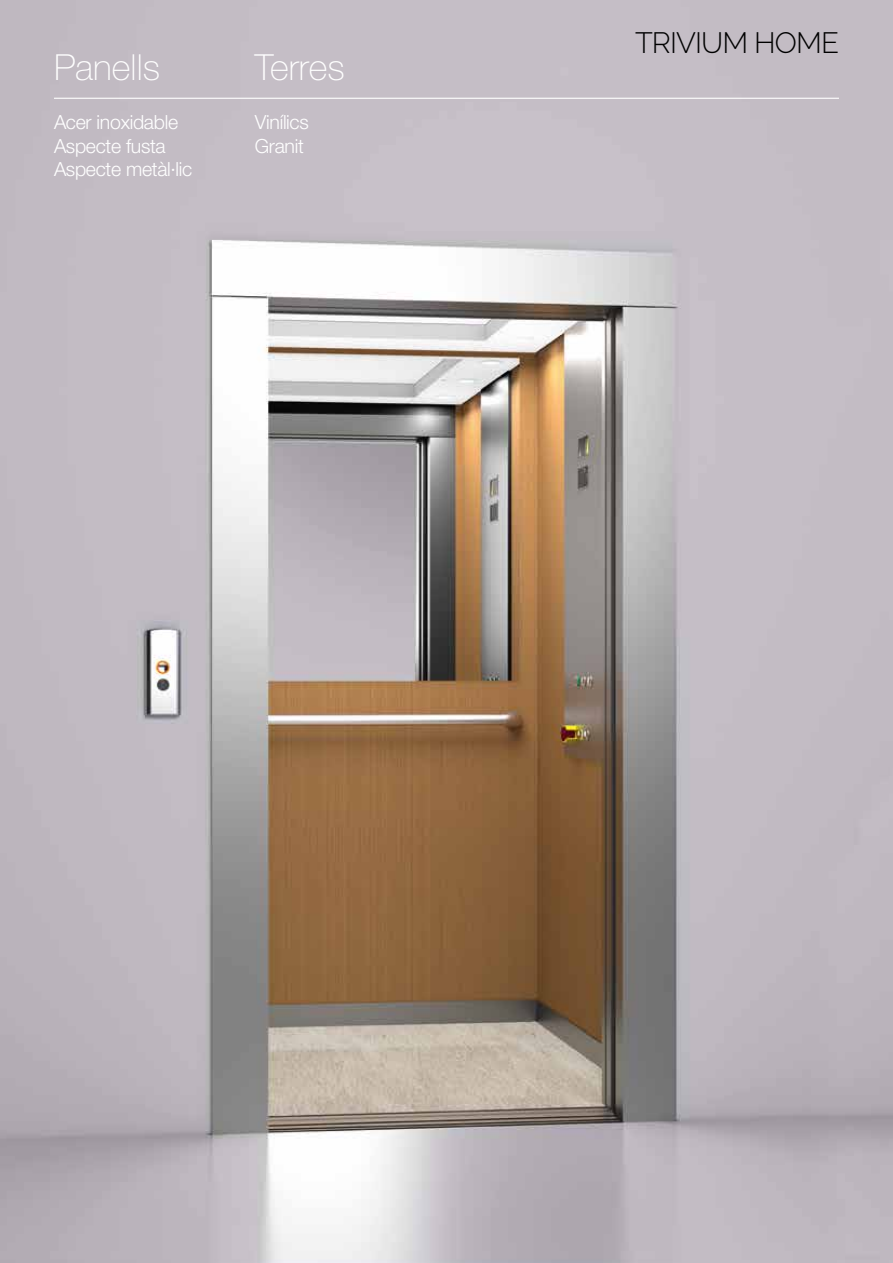
<style>
.page{position:relative;width:893px;height:1263px;background:#fff}
.page>*{position:absolute;margin:0;border:0;box-sizing:border-box;transform-origin:0 0}
.t1{font:100 36px "Helvetica Neue LT Std";color:#fff}
.t2{font:300 29.4px "Raleway";letter-spacing:-.03em;color:#000}
.t3{font:300 19.5px/23.4px "Helvetica Neue LT Std";letter-spacing:-.015em;color:#fff}
</style>
<div class="page">
<img style="left:0;top:0;width:893px;height:1263px">
<hr style="left:54px;top:98px;width:785px;height:1px;background:#fff">
<h1 class="t1" style="left:54px;top:46px;width:108px">Panells</h1>
<h1 class="t1" style="left:255px;top:46px;width:92px">Terres</h1>
<p class="t3" style="left:54px;top:110px;width:140px">Acer inoxidable<br>Aspecte fusta<br>Aspecte metàl·lic</p>
<p class="t3" style="left:255px;top:110px;width:56px">Vinílics<br>Granit</p>
<h2 class="t2" style="left:635px;top:25px;width:205px">TRIVIUM HOME</h2>
</div>
